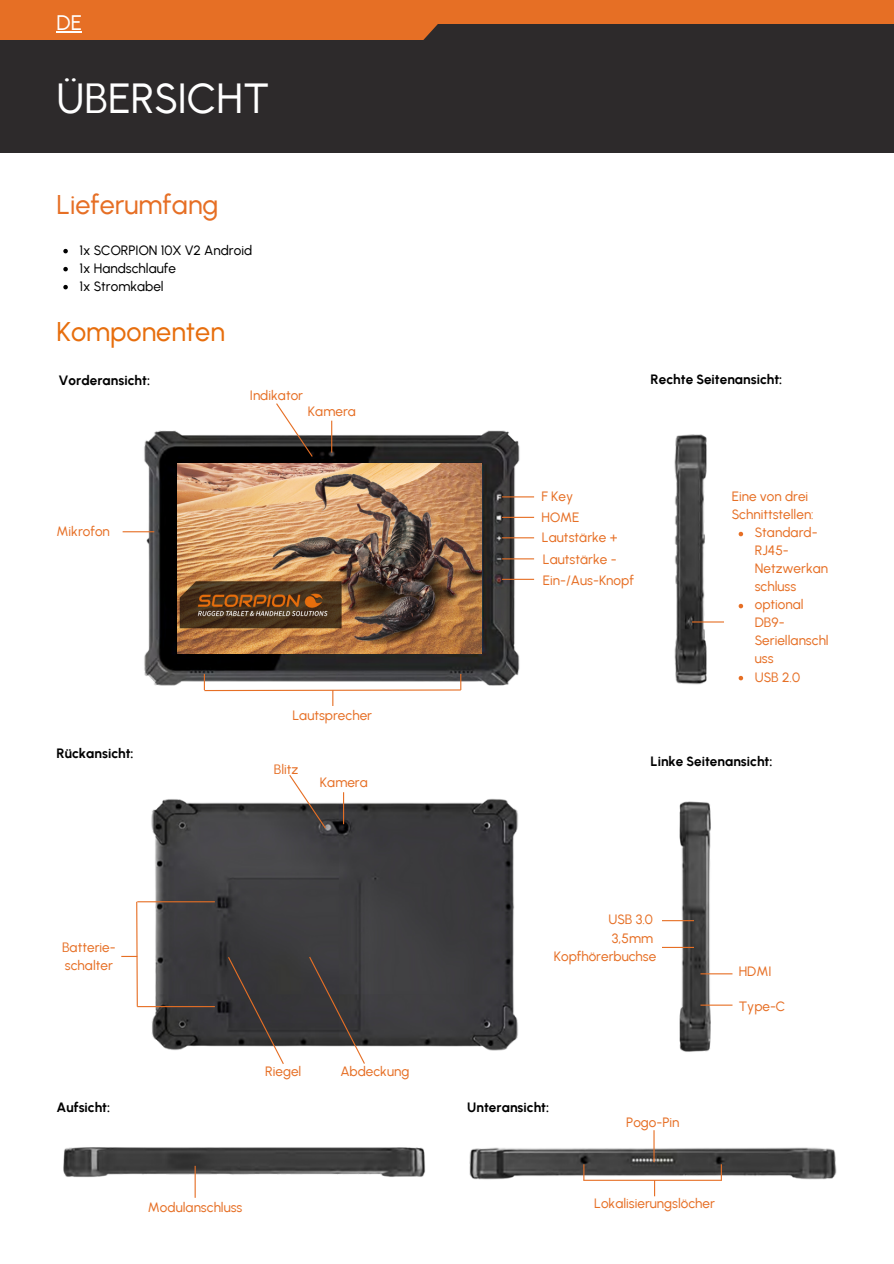
<style>
.page{position:relative;width:894px;height:1264px;background:#fff}
.page>*{position:absolute;margin:0;border:0;box-sizing:border-box;transform-origin:0 0}
.t1{font:42px "Urbanist";color:#fff}
.t2{font:27px "Urbanist";color:#e66f25}
.t3{font:27px "Urbanist";color:#e76e0d}
.t4{font:21px "Urbanist";color:#fff}
.t5{font:13.5px/18px "Urbanist";color:#e66f25}
.t6{font:700 13.5px "Urbanist";color:#000}
.t7{font:13.5px/18px "Urbanist";color:#000}
</style>
<div class="page">
<div style="left:0;top:0;width:893px;height:153px;background:#2d2a2b"></div>
<div style="left:0;top:0;width:490px;height:40px;background:#e66f25"></div>
<div style="left:422px;top:0;width:471px;height:23px;background:#e66f25"></div>
<svg style="left:57px;top:31px;width:25px;height:1px"></svg>
<svg style="left:63px;top:249px;width:5px;height:4px"></svg>
<svg style="left:63px;top:267px;width:5px;height:4px"></svg>
<svg style="left:63px;top:285px;width:5px;height:4px"></svg>
<img style="left:139px;top:425px;width:386px;height:261px">
<img style="left:178px;top:464px;width:304px;height:189px">
<hr style="left:331px;top:420px;width:1px;height:32px;background:#e66f25">
<svg style="left:275px;top:403px;width:39px;height:55px"></svg>
<hr style="left:502px;top:496px;width:32px;height:1px;background:#e66f25">
<hr style="left:502px;top:517px;width:32px;height:1px;background:#e66f25">
<hr style="left:502px;top:537px;width:32px;height:1px;background:#e66f25">
<hr style="left:502px;top:558px;width:32px;height:1px;background:#e66f25">
<hr style="left:502px;top:578px;width:32px;height:2px;background:#e66f25">
<svg style="left:203px;top:674px;width:259px;height:32px"></svg>
<img style="left:674px;top:434px;width:37px;height:251px">
<hr style="left:691px;top:621px;width:32px;height:1px;background:#e66f25">
<svg style="left:738px;top:532px;width:5px;height:4px"></svg>
<svg style="left:738px;top:604px;width:5px;height:4px"></svg>
<svg style="left:738px;top:676px;width:5px;height:4px"></svg>
<hr style="left:123px;top:531px;width:31px;height:1px;background:#e66f25">
<img style="left:145px;top:792px;width:373px;height:259px">
<hr style="left:343px;top:792px;width:1px;height:32px;background:#e66f25">
<svg style="left:288px;top:775px;width:39px;height:54px"></svg>
<hr style="left:137px;top:901px;width:78px;height:1px;background:#e66f25">
<hr style="left:137px;top:1006px;width:78px;height:1px;background:#e66f25">
<svg style="left:121px;top:901px;width:17px;height:106px"></svg>
<svg style="left:227px;top:955px;width:58px;height:109px"></svg>
<svg style="left:308px;top:955px;width:58px;height:109px"></svg>
<img style="left:674px;top:801px;width:42px;height:251px">
<hr style="left:661px;top:920px;width:32px;height:1px;background:#e66f25">
<hr style="left:661px;top:946px;width:32px;height:2px;background:#e66f25">
<hr style="left:700px;top:973px;width:32px;height:1px;background:#e66f25">
<hr style="left:700px;top:1004px;width:32px;height:1px;background:#e66f25">
<img style="left:63px;top:1147px;width:363px;height:30px">
<img style="left:469px;top:1146px;width:368px;height:36px">
<hr style="left:653px;top:1130px;width:1px;height:32px;background:#e66f25">
<svg style="left:583px;top:1164px;width:1px;height:15px"></svg>
<hr style="left:583px;top:1179px;width:138px;height:1px;background:#e66f25">
<svg style="left:653px;top:1180px;width:2px;height:16px"></svg>
<hr style="left:194px;top:1165px;width:2px;height:32px;background:#e66f25">
<svg style="left:720px;top:1164px;width:1px;height:16px"></svg>
<h1 class="t4" style="left:57px;top:10px;width:27px">DE</h1>
<h3 class="t1" style="left:57px;top:73px;width:214px">ÜBERSICHT</h3>
<h2 class="t2" style="left:57px;top:188px;width:163px">Lieferumfang</h2>
<p class="t7" style="left:79px;top:241px;width:174px">1x SCORPION 10X V2 Android<br>1x Handschlaufe<br>1x Stromkabel</p>
<h2 class="t3" style="left:57px;top:315px;width:170px">Komponenten</h2>
<p class="t6" style="left:58px;top:372px;width:93px">Vorderansicht:</p>
<p class="t5" style="left:57px;top:522px;width:55px">Mikrofon</p>
<h5 class="t6" style="left:57px;top:745px;width:79px">Rückansicht:</h5>
<p class="t5" style="left:62px;top:938px;width:55px">Batterie&shy;schalter</p>
<p class="t5" style="left:250px;top:387px;width:55px">Indikator</p>
<p class="t5" style="left:308px;top:402px;width:50px">Kamera</p>
<h5 class="t5" style="left:292px;top:706px;width:81px">Lautsprecher</h5>
<p class="t5" style="left:274px;top:759px;width:26px">Blitz</p>
<p class="t5" style="left:320px;top:773px;width:50px">Kamera</p>
<p class="t5" style="left:265px;top:1062px;width:38px">Riegel</p>
<p class="t5" style="left:340px;top:1062px;width:70px">Abdeckung</p>
<p class="t6" style="left:650px;top:371px;width:133px">Rechte Seitenansicht:</p>
<h4 class="t5" style="left:541px;top:487px;width:33px">F Key</h4>
<p class="t5" style="left:541px;top:508px;width:39px">HOME</p>
<p class="t5" style="left:542px;top:528px;width:77px">Lautstärke +</p>
<p class="t5" style="left:542px;top:571px;width:92px">Ein-/Aus-Knopf</p>
<p class="t5" style="left:542px;top:549px;width:75px">Lautstärke -</p>
<p class="t5" style="left:731px;top:487px;width:83px">Eine von drei<br>Schnittstellen:</p>
<p class="t5" style="left:754px;top:523px;width:75px">Standard-<br>RJ45-<br>Netzwerkan schluss</p>
<p class="t5" style="left:754px;top:595px;width:75px">optional<br>DB9-<br>Seriellanschl uss</p>
<h5 class="t5" style="left:754px;top:667px;width:47px">USB 2.0</h5>
<p class="t6" style="left:650px;top:753px;width:123px">Linke Seitenansicht:</p>
<h4 class="t5" style="left:608px;top:910px;width:46px">USB 3.0</h4>
<p class="t5" style="left:611px;top:929px;width:42px">3,5mm</p>
<p class="t5" style="left:553px;top:947px;width:104px">Kopfhörerbuchse</p>
<p class="t5" style="left:738px;top:962px;width:34px">HDMI</p>
<h4 class="t5" style="left:738px;top:997px;width:48px">Type-C</h4>
<p class="t6" style="left:57px;top:1098px;width:55px">Aufsicht:</p>
<p class="t6" style="left:467px;top:1098px;width:83px">Unteransicht:</p>
<p class="t5" style="left:626px;top:1113px;width:55px">Pogo-Pin</p>
<h5 class="t5" style="left:148px;top:1198px;width:96px">Modulanschluss</h5>
<p class="t5" style="left:594px;top:1194px;width:122px">Lokalisierungslöcher</p>
</div>
